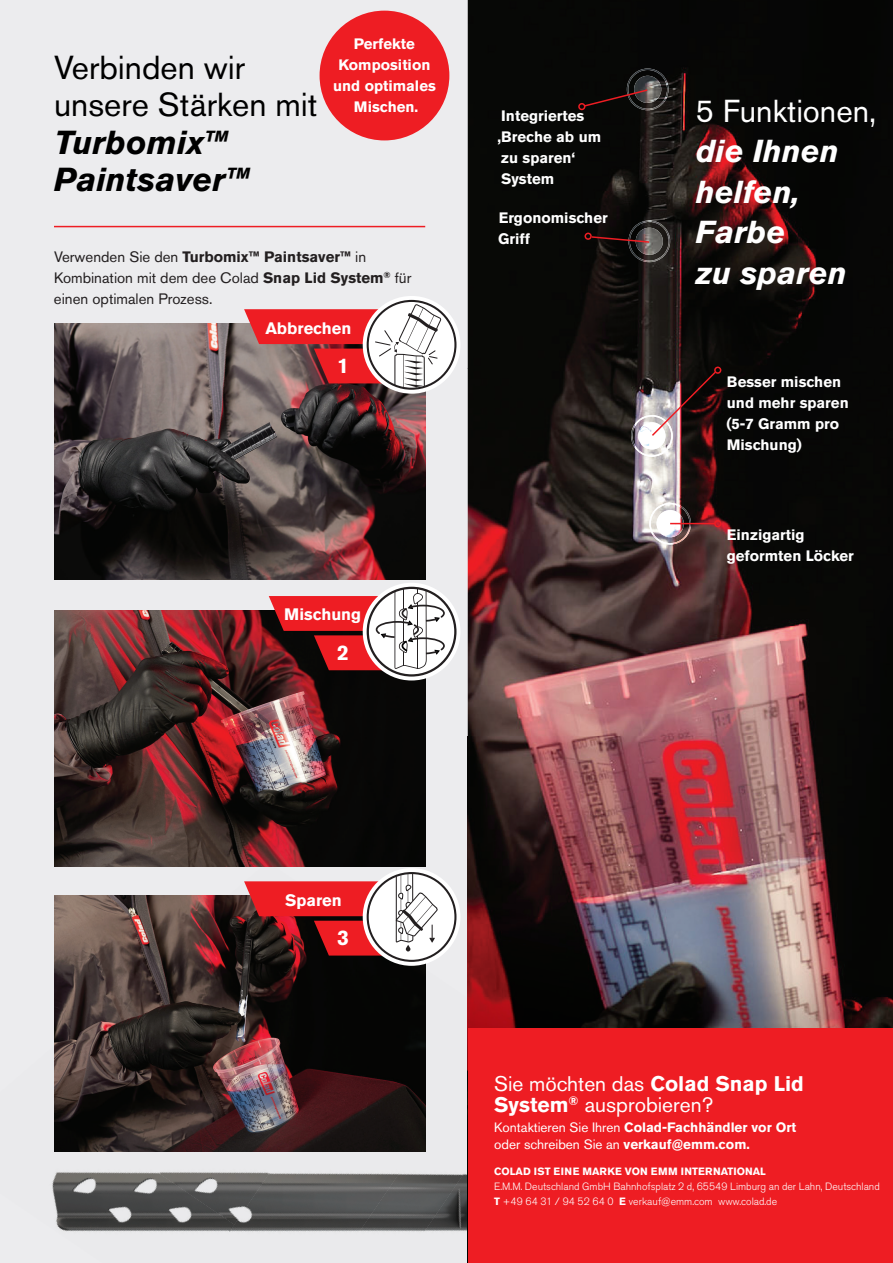
<style>
.page{position:relative;width:893px;height:1263px;background:#fff}
.page>*{position:absolute;margin:0;border:0;box-sizing:border-box;transform-origin:0 0}
.t1{font:33px/37.5px "Akzidenz Grotesk Pro";color:#000}
.t2{font:italic 700 33px/37.5px "Akzidenz Grotesk Pro";color:#000}
.t3{font:italic 700 31.5px/40.5px "Akzidenz Grotesk Pro";color:#fff}
.t4{font:31.5px "Akzidenz Grotesk Pro";color:#fff}
.t5{font:21px/21px "Akzidenz Grotesk Pro";color:#fff}
.t6{font:700 21px "Akzidenz Grotesk Pro";color:#fff}
.t7{font:700 16.5px "Akzidenz Grotesk Pro";color:#fff}
.t8{font:700 15px/21px "Akzidenz Grotesk Pro";color:#fff}
.t9{font:15px/21px "Akzidenz Grotesk Pro";color:#231f20}
.t10{font:700 13.5px/16.5px "Akzidenz Grotesk Pro";color:#fff}
.t11{font:300 10.5px/15px "Akzidenz Grotesk Pro";color:#fff}
.t12{font:700 10.5px "Akzidenz Grotesk Pro";color:#fff}
.s1{font-weight:700}
.s2{font-weight:400}
</style>
<div class="page">
<div style="left:0;top:0;width:468px;height:1263px;background:#ececee"></div>
<img style="left:146px;top:866px;width:268px;height:1px">
<img style="left:235px;top:961px;width:233px;height:271px">
<img style="left:338px;top:1072px;width:130px;height:160px">
<img style="left:403px;top:1167px;width:65px;height:96px">
<img style="left:235px;top:1151px;width:89px;height:74px">
<img style="left:52px;top:1151px;width:183px;height:81px">
<hr style="left:54px;top:226px;width:371px;height:1px;background:#ee1d23">
<img style="left:54px;top:610px;width:371px;height:256px">
<div style="left:363px;top:583px;width:97px;height:97px;background:#fff;border-radius:50%"></div>
<svg style="left:269px;top:587px;width:187px;height:89px"></svg>
<img style="left:54px;top:895px;width:371px;height:256px">
<div style="left:363px;top:868px;width:97px;height:98px;background:#fff;border-radius:50%"></div>
<svg style="left:244px;top:872px;width:212px;height:90px"></svg>
<img style="left:54px;top:323px;width:371px;height:256px">
<div style="left:363px;top:296px;width:97px;height:98px;background:#fff;border-radius:50%"></div>
<svg style="left:244px;top:300px;width:212px;height:90px"></svg>
<img style="left:468px;top:0;width:425px;height:1028px">
<div style="left:468px;top:1028px;width:425px;height:235px;background:#ee1d23"></div>
<img style="left:627px;top:69px;width:41px;height:41px">
<img style="left:634px;top:76px;width:27px;height:27px;border-radius:14px">
<img style="left:628px;top:220px;width:42px;height:42px">
<img style="left:636px;top:228px;width:27px;height:27px;border-radius:14px">
<img style="left:649px;top:503px;width:42px;height:41px">
<img style="left:656px;top:510px;width:28px;height:27px;border-radius:14px">
<img style="left:631px;top:415px;width:42px;height:42px">
<img style="left:638px;top:422px;width:27px;height:27px;border-radius:14px">
<svg style="left:583px;top:88px;width:66px;height:20px"></svg>
<svg style="left:590px;top:235px;width:61px;height:9px"></svg>
<svg style="left:650px;top:370px;width:67px;height:67px"></svg>
<hr style="left:670px;top:523px;width:45px;height:1px;background:#ee1d23">
<div style="left:578px;top:103px;width:7px;height:7px;border:2px solid #ee1d23;border-radius:50%"></div>
<div style="left:584px;top:233px;width:8px;height:7px;border:2px solid #ee1d23;border-radius:50%"></div>
<div style="left:714px;top:367px;width:7px;height:7px;border:2px solid #ee1d23;border-radius:50%"></div>
<div style="left:714px;top:520px;width:7px;height:7px;border:2px solid #ee1d23;border-radius:50%"></div>
<div style="left:320px;top:11px;width:129px;height:129px;background:#ee1d23;border-radius:50%"></div>
<h1 class="t1" style="left:54px;top:48px;width:265px">Verbinden wir unsere Stärken mit</h1>
<h1 class="t2" style="left:54px;top:123px;width:197px">Turbomix™<br>Paintsaver™</h1>
<p class="t8" style="left:333px;top:33px;width:104px;text-align:center">Perfekte<br>Komposition und optimales<br>Mischen.</p>
<p class="t9" style="left:54px;top:246px;width:359px">Verwenden Sie den <span class="s1">Turbomix™ Paintsaver™</span> in<br>Kombination mit dem dee Colad <span class="s1">Snap Lid System</span><sup>®</sup> für einen optimalen Prozess.</p>
<p class="t7" style="left:265px;top:318px;width:87px">Abbrechen</p>
<h3 class="t6" style="left:337px;top:352px;width:13px">1</h3>
<p class="t8" style="left:497px;top:106px;width:105px">Integriertes ‚Breche ab um zu sparen‘<br>System</p>
<p class="t8" style="left:498px;top:207px;width:111px">Ergonomischer<br>Griff</p>
<p class="t7" style="left:284px;top:604px;width:78px">Mischung</p>
<h3 class="t6" style="left:337px;top:639px;width:13px">2</h3>
<h2 class="t4" style="left:696px;top:90px;width:182px">5 Funktionen,</h2>
<h2 class="t3" style="left:696px;top:130px;width:152px">die Ihnen helfen,<br>Farbe<br>zu sparen</h2>
<p class="t8" style="left:726px;top:371px;width:124px">Besser mischen und mehr sparen (5-7 Gramm pro<br>Mischung)</p>
<p class="t8" style="left:727px;top:524px;width:129px">Einzigartig geformten Löcker</p>
<p class="t7" style="left:285px;top:889px;width:58px">Sparen</p>
<h3 class="t6" style="left:337px;top:924px;width:13px">3</h3>
<h3 class="t5" style="left:494px;top:1073px;width:311px">Sie möchten das <span class="s1">Colad Snap Lid<br>System</span><sup>®</sup> ausprobieren?</h3>
<p class="t10" style="left:494px;top:1119px;width:304px"><span class="s2">Kontaktieren Sie Ihren</span> Colad-Fachhändler vor Ort <span class="s2">oder schreiben Sie an</span> verkauf@emm.com.</p>
<p class="t12" style="left:494px;top:1164px;width:273px">COLAD IST EINE MARKE VON EMM INTERNATIONAL</p>
<p class="t11" style="left:494px;top:1179px;width:387px">E.M.M. Deutschland GmbH Bahnhofsplatz 2 d, 65549 Limburg an der Lahn, Deutschland<br><span class="s1">T</span> +49 64 31 / 94 52 64 0 <span class="s1">E</span> verkauf@emm.com www.colad.de</p>
</div>
